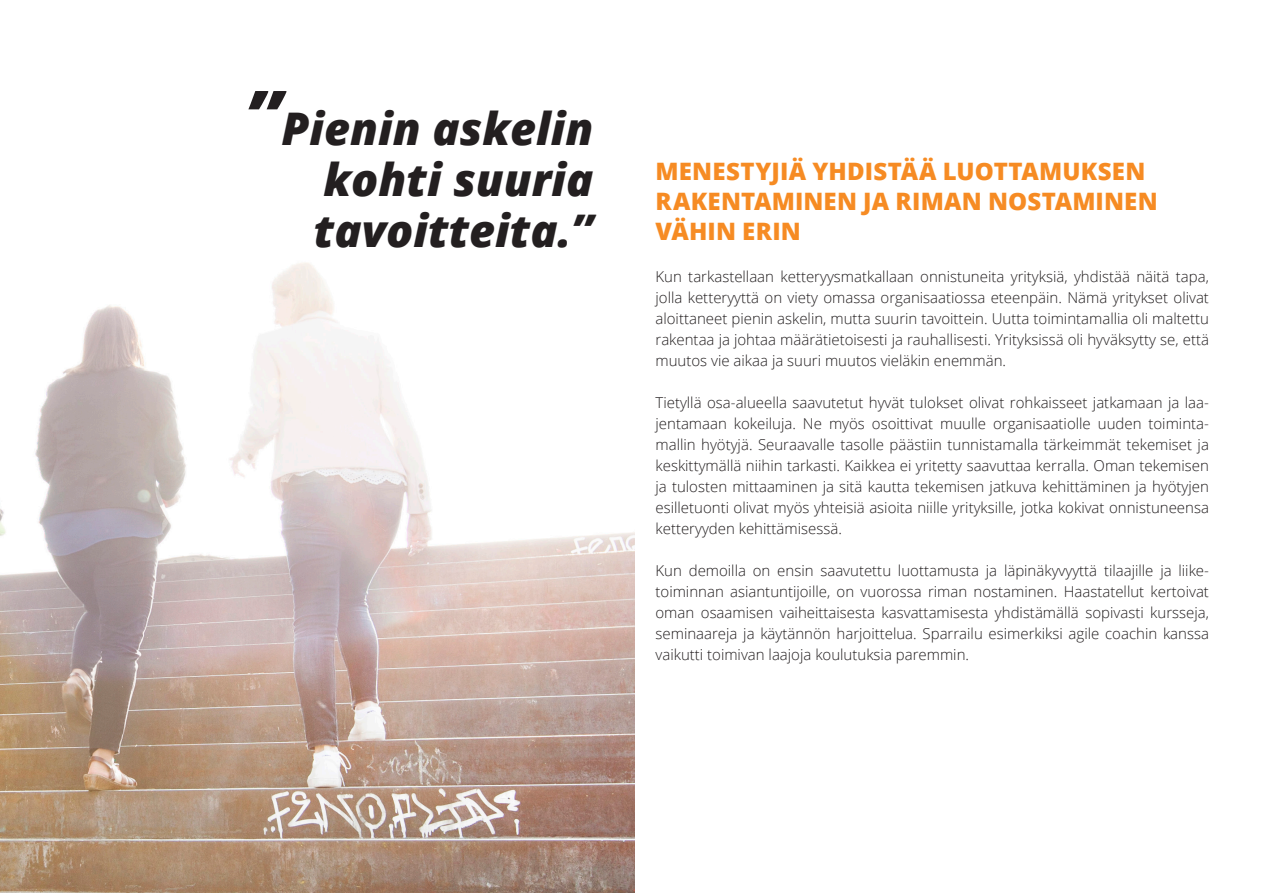
<style>
.page{position:relative;width:1263px;height:893px;background:#fff}
.page>*{position:absolute;margin:0;border:0;box-sizing:border-box;transform-origin:0 0}
.Lainaus{font:italic 800 45px "Open Sans";color:#231f20}
.Otsikko_2{font:800 24px/30px "Open Sans";letter-spacing:.01em;color:#f68b23}
.Leipis{font:300 15px/21px "Open Sans";color:#231f20;text-align:justify}
.s1{font-size:75px}
</style>
<div class="page">
<img style="left:0;top:262px;width:634px;height:631px">
<p class="Lainaus" style="left:245px;top:94px;width:350px"><span class="s1">”</span>Pienin askelin</p>
<p class="Lainaus" style="left:323px;top:145px;width:272px">kohti suuria</p>
<p class="Lainaus" style="left:314px;top:196px;width:281px">tavoitteita.”</p>
<p class="Otsikko_2" style="left:655px;top:155px;width:504px">MENESTYJIÄ YHDISTÄÄ LUOTTAMUKSEN<br>RAKENTAMINEN JA RIMAN NOSTAMINEN<br>VÄHIN ERIN</p>
<p class="Leipis" style="left:655px;top:266px;width:555px">Kun tarkastellaan ketteryysmatkallaan onnistuneita yrityksiä, yhdistää näitä tapa, jolla ketteryyttä on viety omassa organisaatiossa eteenpäin. Nämä yritykset olivat aloittaneet pienin askelin, mutta suurin tavoittein. Uutta toimintamallia oli maltettu rakentaa ja johtaa määrätietoisesti ja rauhallisesti. Yrityksissä oli hyväksytty se, että muutos vie aikaa ja suuri muutos vieläkin enemmän.</p>
<p class="Leipis" style="left:655px;top:392px;width:555px">Tietyllä osa-alueella saavutetut hyvät tulokset olivat rohkaisseet jatkamaan ja laa&shy;jentamaan kokeiluja. Ne myös osoittivat muulle organisaatiolle uuden toiminta&shy;mallin hyötyjä. Seuraavalle tasolle päästiin tunnistamalla tärkeimmät tekemiset ja keskittymällä niihin tarkasti. Kaikkea ei yritetty saavuttaa kerralla. Oman tekemisen ja tulosten mittaaminen ja sitä kautta tekemisen jatkuva kehittäminen ja hyötyjen esilletuonti olivat myös yhteisiä asioita niille yrityksille, jotka kokivat onnistuneensa ketteryyden kehittämisessä.</p>
<p class="Leipis" style="left:655px;top:560px;width:555px">Kun demoilla on ensin saavutettu luottamusta ja läpinäkyvyyttä tilaajille ja liike&shy;toiminnan asiantuntijoille, on vuorossa riman nostaminen. Haastatellut kertoivat oman osaamisen vaiheittaisesta kasvattamisesta yhdistämällä sopivasti kursseja, seminaareja ja käytännön harjoittelua. Sparrailu esimerkiksi agile coachin kanssa vaikutti toimivan laajoja koulutuksia paremmin.</p>
</div>
